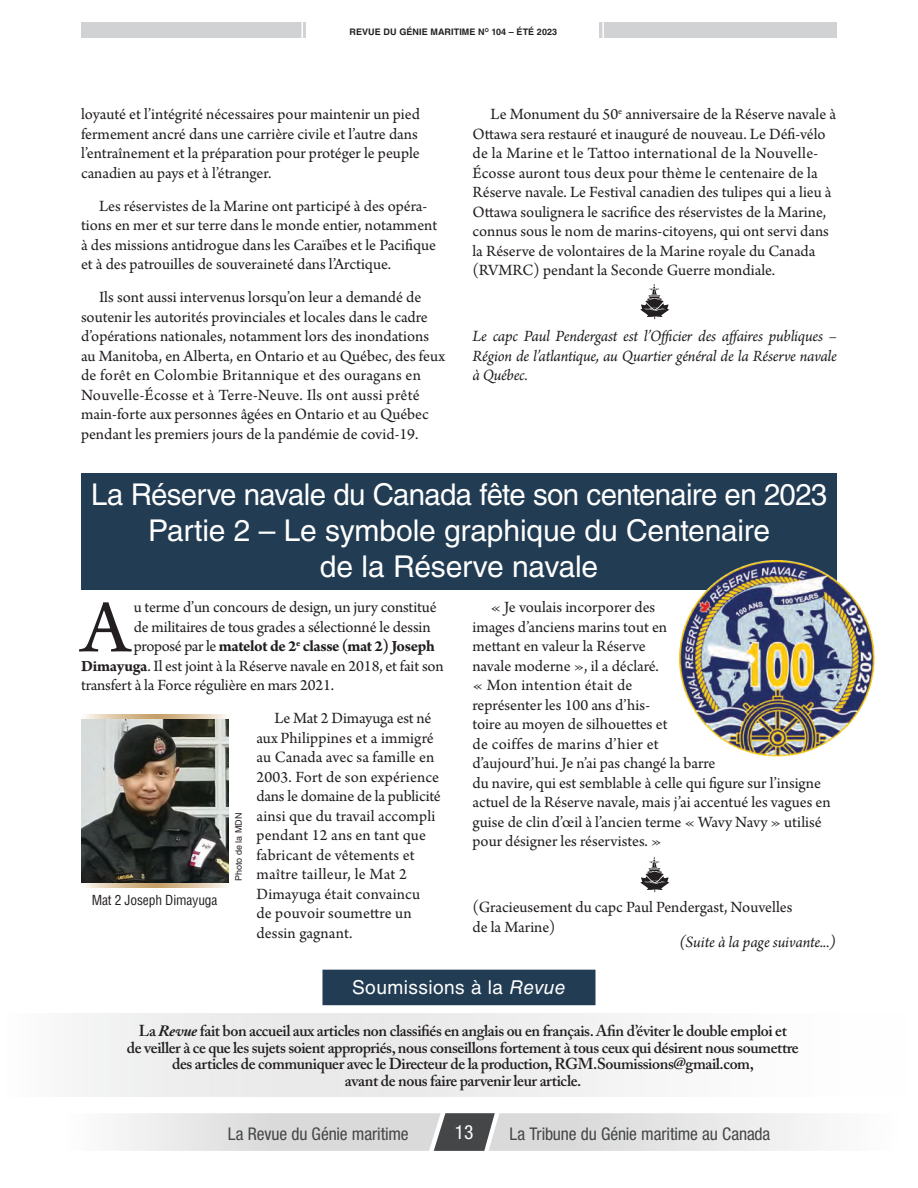
<style>
.page{position:relative;width:918px;height:1188px;background:#fff}
.page>*{position:absolute;margin:0;border:0;box-sizing:border-box;transform-origin:0 0}
.Drop_Cap_MJ{font:79.65px "Arno Pro";color:#231f20}
.H1_2017{font:30px/36px "Helvetica LT Std";letter-spacing:-.015em;color:#fff;text-align:center}
.t1{font:condensed 19.5px "Helvetica Neue LT Std";color:#fff}
.H1_2017-2{font:19.2px "Helvetica LT Std";letter-spacing:.02em;color:#fff}
.t2{font:condensed 17.55px "Helvetica Neue LT Std";letter-spacing:-.01em;color:#454647}
.Body{font:16.5px/19.5px "Arno Pro";color:#231f20}
.Drop_Cap_MJ-2{font:16.5px "Arno Pro";letter-spacing:-.01em;color:#231f20}
.Body-2{font:italic 16.5px/19.5px "Arno Pro";letter-spacing:-.01em;color:#231f20;text-align:justify}
.Drop_Cap_MJ-3{font:700 16.5px "Arno Pro";letter-spacing:-.025em;color:#231f20}
.Photo_Caption{font:600 15.75px/16.5px "Adobe Caslon Pro";letter-spacing:-.025em;color:#231f20;text-align:center}
.Photo_Caption-2{font:condensed 13.5px "Helvetica LT Std";letter-spacing:-.01em;color:#231f20}
.t3{font:700 9px "Helvetica LT Std";letter-spacing:.01em;color:#231f20}
.Photo_Credit{font:9px "Helvetica LT Std";color:#231f20}
.s1{font-weight:400}
.s2{font-weight:700}
.s3{font-style:italic}
.s4{font-weight:700;font-style:italic}
</style>
<div class="page">
<div style="left:81px;top:23px;width:225px;height:15px;background:#d1d2d4"></div>
<div style="left:599px;top:23px;width:238px;height:15px;background:#d1d2d4"></div>
<svg style="left:302px;top:23px;width:1px;height:15px"></svg>
<hr style="left:602px;top:16px;width:2px;height:29px;background:#fff">
<svg style="left:119px;top:1113px;width:696px;height:38px;background:#d7d7d7"></svg>
<div style="left:81px;top:473px;width:756px;height:117px;background:#223c53"></div>
<svg style="left:640px;top:284px;width:29px;height:35px"></svg>
<svg style="left:640px;top:857px;width:29px;height:35px"></svg>
<img style="left:679px;top:561px;width:196px;height:196px">
<div style="left:322px;top:970px;width:274px;height:35px;background:#223c53"></div>
<div style="left:0;top:1014px;width:918px;height:82px;background:linear-gradient(to bottom,#f3f3f3,#f3f3f3)"></div>
<svg style="left:81px;top:714px;width:147px;height:173px"></svg>
<img style="left:81px;top:719px;width:147px;height:163px">
<p class="t3" style="left:350px;top:26px;width:209px">REVUE DU GÉNIE MARITIME N<sup>O</sup> 104 – ÉTÉ 2023</p>
<p class="Body" style="left:81px;top:105px;width:340px">loyauté et l’intégrité nécessaires pour maintenir un pied fermement ancré dans une carrière civile et l’autre dans l’entraînement et la préparation pour protéger le peuple canadien au pays et à l’étranger.</p>
<p class="Body" style="left:81px;top:197px;width:358px;text-indent:18px">Les réservistes de la Marine ont participé à des opéra&shy;tions en mer et sur terre dans le monde entier, notamment à des missions antidrogue dans les Caraïbes et le Pacifique et à des patrouilles de souveraineté dans l’Arctique.</p>
<p class="Body" style="left:81px;top:288px;width:366px;text-indent:18px">Ils sont aussi intervenus lorsqu’on leur a demandé de soutenir les autorités provinciales et locales dans le cadre d’opérations nationales, notamment lors des inondations au Manitoba, en Alberta, en Ontario et au Québec, des feux de forêt en Colombie Britannique et des ouragans en Nouvelle-Écosse et à Terre-Neuve. Ils ont aussi prêté main-forte aux personnes âgées en Ontario et au Québec pendant les premiers jours de la pandémie de covid-19.</p>
<p class="Body" style="left:472px;top:105px;width:365px;text-indent:18px">Le Monument du 50<sup>e</sup> anniversaire de la Réserve navale à Ottawa sera restauré et inauguré de nouveau. Le Défi-vélo de la Marine et le Tattoo international de la Nouvelle-Écosse auront tous deux pour thème le centenaire de la Réserve navale. Le Festival canadien des tulipes qui a lieu à Ottawa soulignera le sacrifice des réservistes de la Marine, connus sous le nom de marins-citoyens, qui ont servi dans la Réserve de volontaires de la Marine royale du Canada (RVMRC) pendant la Seconde Guerre mondiale.</p>
<p class="Body-2" style="left:472px;top:327px;width:366px">Le capc Paul Pendergast est l’Officier des affaires publiques – Région de l’atlantique, au Quartier général de la Réserve navale à Québec.</p>
<h1 class="H1_2017" style="left:91px;top:477px;width:738px">La Réserve navale du Canada fête son centenaire en 2023<br>Partie 2 – Le symbole graphique du Centenaire<br>de la Réserve navale</h1>
<p class="Drop_Cap_MJ" style="left:81px;top:582px;width:50px">A</p>
<p class="Drop_Cap_MJ-2" style="left:134px;top:598px;width:304px">u terme d’un concours de design, un jury constitué</p>
<p class="Drop_Cap_MJ-2" style="left:134px;top:617px;width:298px">de militaires de tous grades a sélectionné le dessin</p>
<p class="Drop_Cap_MJ-3" style="left:134px;top:637px;width:303px"><span class="s1">proposé par le</span> matelot de 2<sup>e</sup> classe (mat 2) Joseph</p>
<p class="Drop_Cap_MJ-2" style="left:81px;top:656px;width:364px"><span class="s2">Dimayuga</span>. Il est joint à la Réserve navale en 2018, et fait son</p>
<p class="Drop_Cap_MJ-2" style="left:81px;top:676px;width:255px">transfert à la Force régulière en mars 2021.</p>
<p class="Body" style="left:256px;top:710px;width:186px;text-indent:18px">Le Mat 2 Dimayuga est né aux Philippines et a immigré au Canada avec sa famille en<br>2003. Fort de son expérience dans le domaine de la publicité ainsi que du travail accompli pendant 12 ans en tant que fabricant de vêtements et maître tailleur, le Mat 2<br>Dimayuga était convaincu<br>de pouvoir soumettre un dessin gagnant.</p>
<p class="Photo_Credit" style="left:234px;top:881px;width:70px;rotate:-90deg">Photo de la MDN</p>
<p class="Photo_Caption-2" style="left:92px;top:891px;width:127px">Mat 2 Joseph Dimayuga</p>
<p class="Body" style="left:472px;top:598px;width:360px;text-indent:18px">« Je voulais incorporer des<br>images d’anciens marins tout en<br>mettant en valeur la Réserve<br>navale moderne », il a déclaré.<br>« Mon intention était de<br>représenter les 100 ans d’his-<br>toire au moyen de silhouettes et<br>de coiffes de marins d’hier et<br>d’aujourd’hui. Je n’ai pas changé la barre<br>du navire, qui est semblable à celle qui figure sur l’insigne actuel de la Réserve navale, mais j’ai accentué les vagues en guise de clin d’œil à l’ancien terme « Wavy Navy » utilisé pour désigner les réservistes. »</p>
<p class="Body" style="left:472px;top:899px;width:321px">(Gracieusement du capc Paul Pendergast, Nouvelles de la Marine)</p>
<p class="Body-2" style="left:679px;top:934px;width:158px">(Suite à la page suivante...)</p>
<h1 class="H1_2017-2" style="left:352px;top:976px;width:215px">Soumissions à la <span class="s3">Revue</span></h1>
<p class="Photo_Caption" style="left:127px;top:1022px;width:673px">La <span class="s4">Revue</span> fait bon accueil aux articles non classifiés en anglais ou en français. Afin d’éviter le double emploi et<br>de veiller à ce que les sujets soient appropriés, nous conseillons fortement à tous ceux qui désirent nous soumettre des articles de communiquer avec le Directeur de la production, RGM.Soumissions@gmail.com,<br>avant de nous faire parvenir leur article.</p>
<p class="t2" style="left:228px;top:1124px;width:182px">La Revue du Génie maritime</p>
<p class="t1" style="left:455px;top:1121px;width:20px">13</p>
<p class="t2" style="left:510px;top:1123px;width:262px">La Tribune du Génie maritime au Canada</p>
</div>
